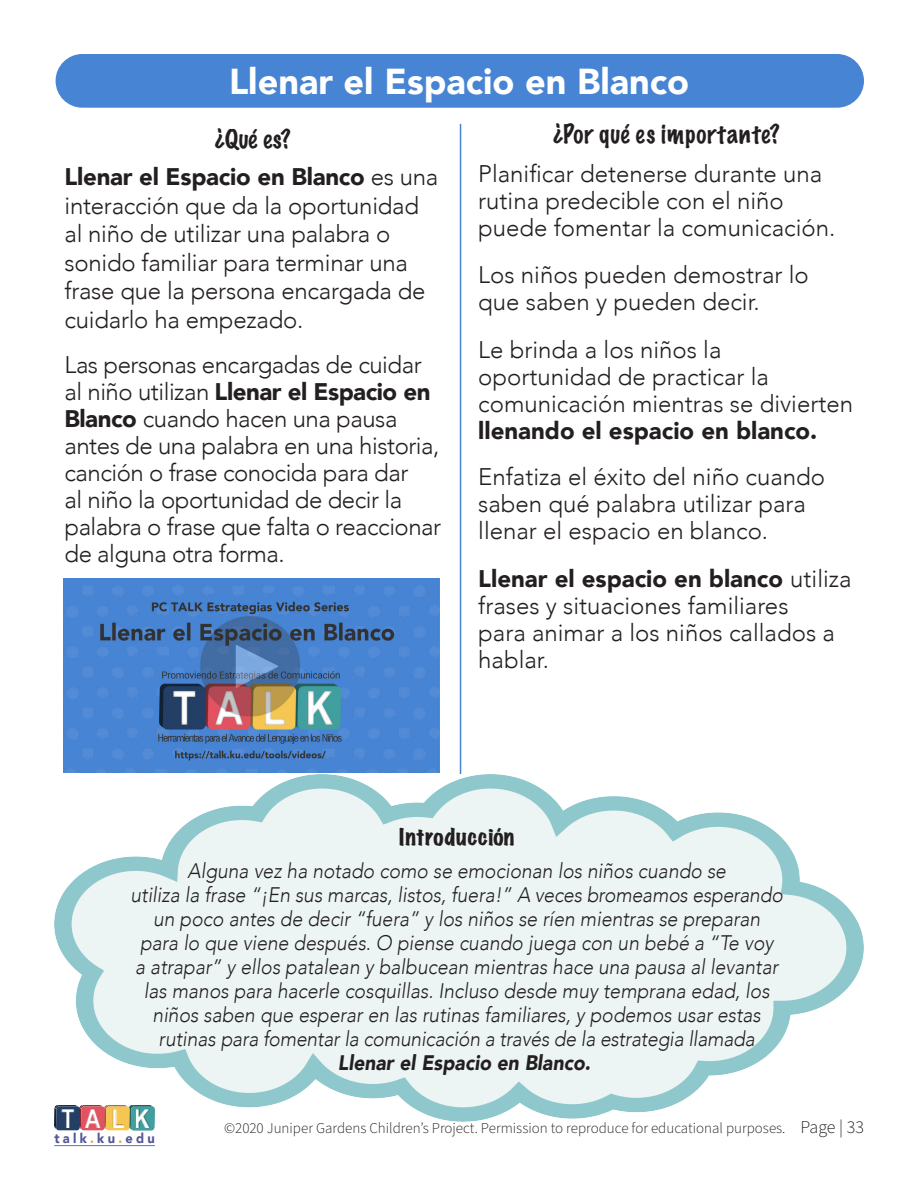
<style>
.page{position:relative;width:918px;height:1188px;background:#fff}
.page>*{position:absolute;margin:0;border:0;box-sizing:border-box;transform-origin:0 0}
.TOC_Headers_To_Pull_In{font:900 36px "Avenir";color:#fff}
.t1{font:700 25.95px "Arial Narrow";color:#fff}
.t2{font:300 24px/27px "Avenir";color:#231f20}
.t3{font:300 24px/27px "Avenir";letter-spacing:-.02em;color:#231f20}
.t4{font:100 24px "Marker Felt";letter-spacing:.035em;color:#231f20}
.t5{font:italic 300 21px "Avenir";color:#231f20;scale:.92 1}
.t6{font:italic 900 21px "Avenir";color:#231f20;scale:.92 1}
.t7{font:expanded 21px "Marker Felt";letter-spacing:.035em;color:#231f20}
.t8{font:300 15px "Source Sans Pro";color:#231f20}
.t9{font:900 13.65px "Avenir";letter-spacing:.255em;color:#535798;scale:.94 1}
.s1{font-weight:900}
.s2{color:#f09a49}
.s3{font-size:18px}
</style>
<div class="page">
<svg style="left:54px;top:1121px;width:101px;height:9px"></svg>
<hr style="left:54px;top:1145px;width:101px;height:1px;background:#4e82c3">
<img style="left:63px;top:578px;width:377px;height:194px">
<div style="left:56px;top:54px;width:808px;height:54px;background:#4784d3;border-radius:27px"></div>
<hr style="left:460px;top:124px;width:1px;height:650px;background:#4784d3">
<img style="left:54px;top:774px;width:810px;height:347px">
<p class="TOC_Headers_To_Pull_In" style="left:229px;top:50px;width:462px">Llenar el Espacio en Blanco</p>
<p class="t4" style="left:215px;top:120px;width:77px">¿Qué es?</p>
<p class="t2" style="left:64px;top:163px;width:375px;line-height:28.5px"><span class="s1">Llenar el Espacio en Blanco</span> es una interacción que da la oportunidad al niño de utilizar una palabra o sonido familiar para terminar una frase que la persona encargada de cuidarlo ha empezado.</p>
<p class="t3" style="left:64px;top:351px;width:378px">Las personas encargadas de cuidar al niño utilizan <span class="s1">Llenar el Espacio en<br>Blanco</span> cuando hacen una pausa antes de una palabra en una historia, canción o frase conocida para dar<br>al niño la oportunidad de decir la palabra o frase que falta o reaccionar de alguna otra forma.</p>
<p class="t4" style="left:553px;top:115px;width:228px">¿Por qué es importante?</p>
<p class="t2" style="left:478px;top:160px;width:359px">Planificar detenerse durante una rutina predecible con el niño puede fomentar la comunicación.</p>
<p class="t2" style="left:478px;top:261px;width:332px">Los niños pueden demostrar lo que saben y pueden decir.</p>
<p class="t2" style="left:478px;top:336px;width:376px">Le brinda a los niños la oportunidad de practicar la comunicación mientras se divierten <span class="s1">llenando el espacio en blanco.</span></p>
<p class="t2" style="left:478px;top:463px;width:348px">Enfatiza el éxito del niño cuando saben qué palabra utilizar para llenar el espacio en blanco.</p>
<p class="t2" style="left:478px;top:565px;width:375px"><span class="s1">Llenar el espacio en blanco</span> utiliza frases y situaciones familiares<br>para animar a los niños callados a hablar.</p>
<p class="t7" style="left:399px;top:820px;width:116px">Introducción</p>
<p class="t5" style="left:187px;top:858px;width:587px">Alguna vez ha notado como se emocionan los niños cuando se</p>
<p class="t5" style="left:130px;top:882px;width:711px">utiliza la frase “¡En sus marcas, listos, fuera!” A veces bromeamos esperando</p>
<p class="t5" style="left:153px;top:906px;width:662px">un poco antes de decir “fuera” y los niños se ríen mientras se preparan</p>
<p class="t5" style="left:140px;top:930px;width:690px">para lo que viene después. O piense cuando juega con un bebé a “Te voy</p>
<p class="t5" style="left:135px;top:954px;width:700px">a atrapar” y ellos patalean y balbucean mientras hace una pausa al levantar</p>
<p class="t5" style="left:144px;top:978px;width:682px">las manos para hacerle cosquillas. Incluso desde muy temprana edad, los</p>
<p class="t5" style="left:153px;top:1002px;width:663px">niños saben que esperar en las rutinas familiares, y podemos usar estas</p>
<p class="t5" style="left:159px;top:1026px;width:650px">rutinas para fomentar la comunicación a través de la estrategia llamada</p>
<p class="t6" style="left:338px;top:1045px;width:276px">Llenar el Espacio en Blanco.</p>
<p class="t1" style="left:62px;top:1099px;width:90px">TALK</p>
<p class="t9" style="left:54px;top:1126px;width:108px">talk<span class="s2">.</span>ku<span class="s2">.</span>edu</p>
<p class="t8" style="left:224px;top:1118px;width:641px">©2020 Juniper Gardens Children’s Project. Permission to reproduce for educational purposes. <span class="s3">Page | 33</span></p>
</div>
